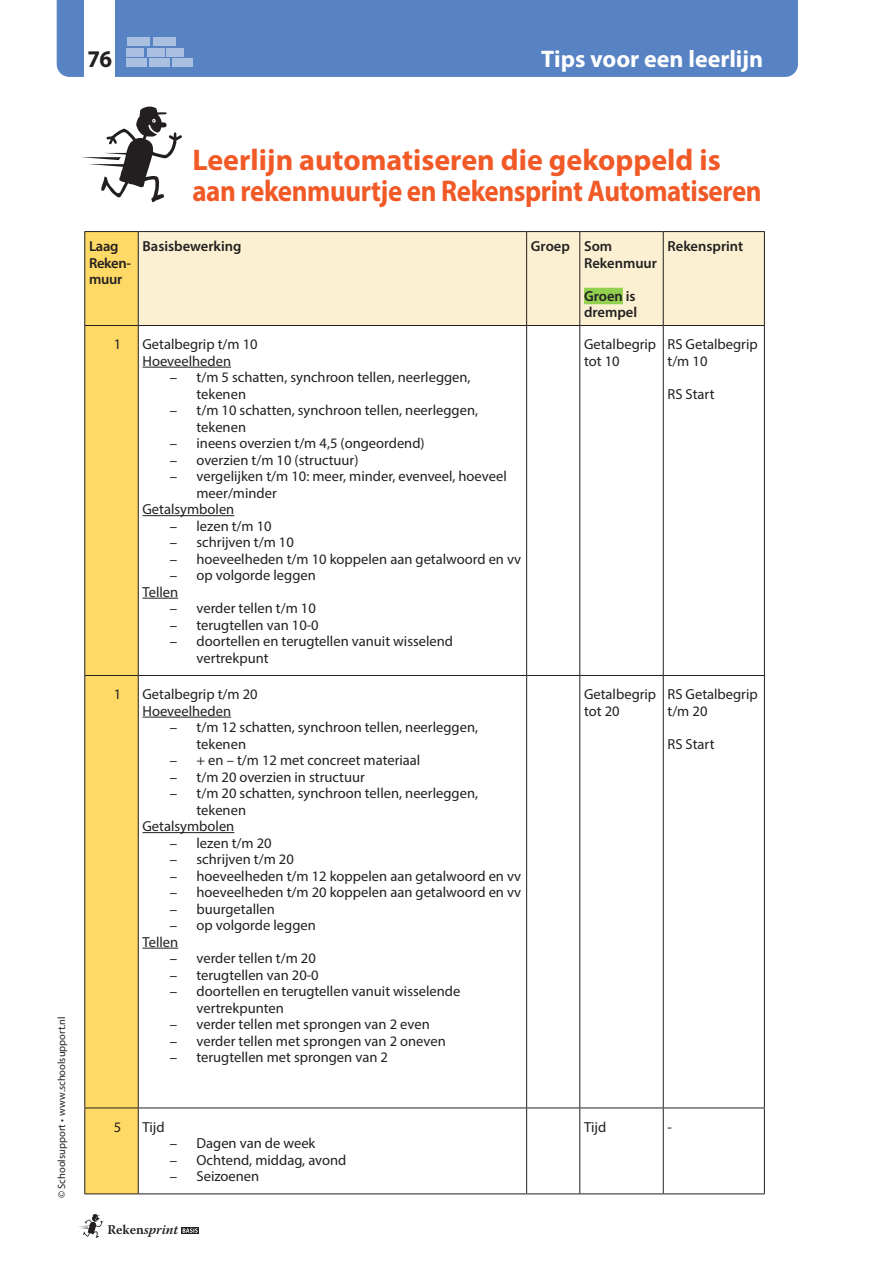
<style>
.page{position:relative;width:893px;height:1263px;background:#fff}
.page>*{position:absolute;margin:0;border:0;box-sizing:border-box;transform-origin:0 0}
.KOP_1{font:700 30px/31.5px "Myriad Pro";letter-spacing:-.015em;color:#f15926}
.NORMAAL{font:700 24px "Myriad Pro";letter-spacing:-.005em;color:#fff}
.t1{font:700 24px "Myriad Pro";color:#231f20;scale:.95 1}
.t2{font:14.55px/16.5px "Myriad Pro";color:#231f20}
.t3{font:600 14.55px/16.5px "Myriad Pro";color:#231f20}
.t4{font:italic 600 13.35px "Warnock Pro";color:#231f20}
.t5{font:10.5px "Myriad Pro";color:#231f20}
.s1{font-style:normal}
</style>
<div class="page">
<div style="left:57px;top:0;width:741px;height:77px;background:#5782c3"></div>
<div style="left:84px;top:0;width:31px;height:82px;background:#fff"></div>
<svg style="left:79px;top:1214px;width:25px;height:24px"></svg>
<svg style="left:181px;top:1227px;width:18px;height:7px"></svg>
<svg style="left:183px;top:1228px;width:15px;height:5px"></svg>
<div style="left:127px;top:58px;width:20px;height:9px;background:#aac0e0"></div>
<div style="left:149px;top:58px;width:21px;height:9px;background:#aac0e0"></div>
<div style="left:172px;top:58px;width:20px;height:9px;background:#aac0e0"></div>
<div style="left:127px;top:48px;width:17px;height:8px;background:#aac0e0"></div>
<div style="left:147px;top:48px;width:17px;height:8px;background:#aac0e0"></div>
<div style="left:127px;top:38px;width:22px;height:8px;background:#aac0e0"></div>
<div style="left:153px;top:38px;width:22px;height:8px;background:#aac0e0"></div>
<div style="left:167px;top:48px;width:17px;height:8px;background:#aac0e0"></div>
<div style="left:85px;top:232px;width:53px;height:961px;background:#ffd966"></div>
<div style="left:139px;top:232px;width:625px;height:93px;background:#fbf0d1"></div>
<hr style="left:84px;top:231px;width:54px;height:1px;background:#231f20">
<hr style="left:138px;top:231px;width:389px;height:1px;background:#231f20">
<hr style="left:527px;top:231px;width:53px;height:1px;background:#231f20">
<hr style="left:580px;top:231px;width:83px;height:1px;background:#231f20">
<hr style="left:663px;top:231px;width:102px;height:1px;background:#231f20">
<hr style="left:84px;top:325px;width:54px;height:1px;background:#231f20">
<hr style="left:138px;top:325px;width:389px;height:1px;background:#231f20">
<hr style="left:527px;top:325px;width:53px;height:1px;background:#231f20">
<hr style="left:580px;top:325px;width:83px;height:1px;background:#231f20">
<hr style="left:663px;top:325px;width:102px;height:1px;background:#231f20">
<hr style="left:84px;top:675px;width:54px;height:1px;background:#231f20">
<hr style="left:138px;top:675px;width:389px;height:1px;background:#231f20">
<hr style="left:527px;top:675px;width:53px;height:1px;background:#231f20">
<hr style="left:580px;top:675px;width:83px;height:1px;background:#231f20">
<hr style="left:663px;top:675px;width:102px;height:1px;background:#231f20">
<hr style="left:84px;top:1107px;width:54px;height:1px;background:#231f20">
<hr style="left:138px;top:1107px;width:389px;height:1px;background:#231f20">
<hr style="left:527px;top:1107px;width:53px;height:1px;background:#231f20">
<hr style="left:580px;top:1107px;width:83px;height:1px;background:#231f20">
<hr style="left:663px;top:1107px;width:102px;height:1px;background:#231f20">
<hr style="left:84px;top:1193px;width:54px;height:1px;background:#231f20">
<hr style="left:138px;top:1193px;width:389px;height:1px;background:#231f20">
<hr style="left:527px;top:1193px;width:53px;height:1px;background:#231f20">
<hr style="left:580px;top:1193px;width:83px;height:1px;background:#231f20">
<hr style="left:663px;top:1193px;width:102px;height:1px;background:#231f20">
<hr style="left:84px;top:232px;width:1px;height:93px;background:#231f20">
<hr style="left:84px;top:326px;width:1px;height:349px;background:#231f20">
<hr style="left:84px;top:676px;width:1px;height:431px;background:#231f20">
<hr style="left:84px;top:1108px;width:1px;height:85px;background:#231f20">
<hr style="left:138px;top:232px;width:1px;height:93px;background:#231f20">
<hr style="left:526px;top:232px;width:1px;height:93px;background:#231f20">
<hr style="left:579px;top:232px;width:1px;height:93px;background:#231f20">
<hr style="left:663px;top:232px;width:1px;height:93px;background:#231f20">
<hr style="left:764px;top:232px;width:1px;height:93px;background:#231f20">
<hr style="left:138px;top:326px;width:1px;height:349px;background:#231f20">
<hr style="left:526px;top:326px;width:1px;height:349px;background:#231f20">
<hr style="left:579px;top:326px;width:1px;height:349px;background:#231f20">
<hr style="left:663px;top:326px;width:1px;height:349px;background:#231f20">
<hr style="left:764px;top:326px;width:1px;height:349px;background:#231f20">
<hr style="left:138px;top:676px;width:1px;height:431px;background:#231f20">
<hr style="left:526px;top:676px;width:1px;height:431px;background:#231f20">
<hr style="left:579px;top:676px;width:1px;height:431px;background:#231f20">
<hr style="left:663px;top:676px;width:1px;height:431px;background:#231f20">
<hr style="left:764px;top:676px;width:1px;height:431px;background:#231f20">
<hr style="left:138px;top:1108px;width:1px;height:85px;background:#231f20">
<hr style="left:526px;top:1108px;width:1px;height:85px;background:#231f20">
<hr style="left:579px;top:1108px;width:1px;height:85px;background:#231f20">
<hr style="left:663px;top:1108px;width:1px;height:85px;background:#231f20">
<hr style="left:764px;top:1108px;width:1px;height:85px;background:#231f20">
<div style="left:584px;top:288px;width:39px;height:16px;background:#92d050"></div>
<hr style="left:143px;top:367px;width:88px;height:1px;background:#231f20">
<hr style="left:143px;top:515px;width:91px;height:1px;background:#231f20">
<hr style="left:143px;top:598px;width:35px;height:1px;background:#231f20">
<hr style="left:143px;top:717px;width:88px;height:1px;background:#231f20">
<hr style="left:143px;top:832px;width:91px;height:1px;background:#231f20">
<hr style="left:143px;top:948px;width:35px;height:1px;background:#231f20">
<svg style="left:81px;top:106px;width:101px;height:96px"></svg>
<h2 class="t1" style="left:88px;top:43px;width:27px">76</h2>
<p class="NORMAAL" style="left:541px;top:43px;width:224px">Tips voor een leerlijn</p>
<p class="t5" style="left:55px;top:1198px;width:183px;rotate:-90deg">© Schoolsupport • www.schoolsupport.nl</p>
<p class="KOP_1" style="left:192px;top:143px;width:571px">Leerlijn automatiseren die gekoppeld is aan rekenmuurtje en Rekensprint Automatiseren</p>
<p class="t3" style="left:89px;top:237px;width:31px">Laag</p>
<p class="t3" style="left:89px;top:254px;width:44px">Reken-</p>
<p class="t3" style="left:89px;top:270px;width:35px">muur</p>
<p class="t3" style="left:143px;top:237px;width:101px">Basisbewerking</p>
<p class="t3" style="left:531px;top:237px;width:41px">Groep</p>
<p class="t3" style="left:584px;top:237px;width:30px">Som</p>
<p class="t3" style="left:584px;top:254px;width:75px">Rekenmuur</p>
<p class="t3" style="left:584px;top:287px;width:55px">Groen is drempel</p>
<p class="t3" style="left:667px;top:237px;width:77px">Rekensprint</p>
<p class="t2" style="left:114px;top:336px;width:9px">1</p>
<p class="t2" style="left:143px;top:336px;width:117px">Getalbegrip t/m 10</p>
<p class="t2" style="left:143px;top:352px;width:90px">Hoeveelheden</p>
<p class="t2" style="left:197px;top:369px;width:276px">t/m 5 schatten, synchroon tellen, neerleggen, tekenen</p>
<p class="t2" style="left:197px;top:402px;width:283px">t/m 10 schatten, synchroon tellen, neerleggen, tekenen</p>
<p class="t2" style="left:197px;top:435px;width:230px">ineens overzien t/m 4,5 (ongeordend)</p>
<p class="t2" style="left:197px;top:451px;width:163px">overzien t/m 10 (structuur)</p>
<p class="t2" style="left:197px;top:468px;width:312px">vergelijken t/m 10: meer, minder, evenveel, hoeveel meer/minder</p>
<p class="t2" style="left:143px;top:501px;width:93px">Getalsymbolen</p>
<p class="t2" style="left:197px;top:517px;width:77px">lezen t/m 10</p>
<p class="t2" style="left:197px;top:534px;width:99px">schrijven t/m 10</p>
<p class="t2" style="left:197px;top:550px;width:326px">hoeveelheden t/m 10 koppelen aan getalwoord en vv</p>
<p class="t2" style="left:197px;top:567px;width:121px">op volgorde leggen</p>
<p class="t2" style="left:143px;top:583px;width:37px">Tellen</p>
<p class="t2" style="left:197px;top:600px;width:121px">verder tellen t/m 10</p>
<p class="t2" style="left:197px;top:616px;width:124px">terugtellen van 10-0</p>
<p class="t2" style="left:197px;top:633px;width:258px">doortellen en terugtellen vanuit wisselend vertrekpunt</p>
<p class="t2" style="left:114px;top:686px;width:9px">1</p>
<p class="t2" style="left:143px;top:686px;width:117px">Getalbegrip t/m 20</p>
<p class="t2" style="left:143px;top:702px;width:90px">Hoeveelheden</p>
<p class="t2" style="left:197px;top:719px;width:283px">t/m 12 schatten, synchroon tellen, neerleggen, tekenen</p>
<p class="t2" style="left:197px;top:752px;width:225px">+ en – t/m 12 met concreet materiaal</p>
<p class="t2" style="left:197px;top:768px;width:170px">t/m 20 overzien in structuur</p>
<p class="t2" style="left:197px;top:785px;width:283px">t/m 20 schatten, synchroon tellen, neerleggen, tekenen</p>
<p class="t2" style="left:143px;top:818px;width:93px">Getalsymbolen</p>
<p class="t2" style="left:197px;top:834px;width:77px">lezen t/m 20</p>
<p class="t2" style="left:197px;top:851px;width:99px">schrijven t/m 20</p>
<p class="t2" style="left:197px;top:867px;width:326px">hoeveelheden t/m 12 koppelen aan getalwoord en vv</p>
<p class="t2" style="left:197px;top:884px;width:326px">hoeveelheden t/m 20 koppelen aan getalwoord en vv</p>
<p class="t2" style="left:197px;top:900px;width:80px">buurgetallen</p>
<p class="t2" style="left:197px;top:917px;width:121px">op volgorde leggen</p>
<p class="t2" style="left:143px;top:933px;width:37px">Tellen</p>
<p class="t2" style="left:197px;top:950px;width:121px">verder tellen t/m 20</p>
<p class="t2" style="left:197px;top:966px;width:124px">terugtellen van 20-0</p>
<p class="t2" style="left:197px;top:983px;width:265px">doortellen en terugtellen vanuit wisselende vertrekpunten</p>
<p class="t2" style="left:197px;top:1016px;width:235px">verder tellen met sprongen van 2 even</p>
<p class="t2" style="left:197px;top:1032px;width:251px">verder tellen met sprongen van 2 oneven</p>
<p class="t2" style="left:197px;top:1049px;width:193px">terugtellen met sprongen van 2</p>
<p class="t2" style="left:114px;top:1118px;width:9px">5</p>
<p class="t2" style="left:143px;top:1118px;width:24px">Tijd</p>
<p class="t4" style="left:107px;top:1221px;width:72px"><span class="s1">Reken</span>sprint</p>
<p class="t2" style="left:197px;top:1135px;width:120px">Dagen van de week</p>
<p class="t2" style="left:197px;top:1151px;width:151px">Ochtend, middag, avond</p>
<p class="t2" style="left:197px;top:1168px;width:64px">Seizoenen</p>
<p class="t2" style="left:584px;top:336px;width:74px">Getalbegrip</p>
<p class="t2" style="left:584px;top:352px;width:37px">tot 10</p>
<p class="t2" style="left:667px;top:336px;width:92px">RS Getalbegrip</p>
<p class="t2" style="left:667px;top:352px;width:41px">t/m 10</p>
<p class="t2" style="left:667px;top:385px;width:48px">RS Start</p>
<p class="t2" style="left:584px;top:686px;width:74px">Getalbegrip</p>
<p class="t2" style="left:584px;top:702px;width:37px">tot 20</p>
<p class="t2" style="left:667px;top:686px;width:92px">RS Getalbegrip</p>
<p class="t2" style="left:667px;top:702px;width:41px">t/m 20</p>
<p class="t2" style="left:667px;top:735px;width:48px">RS Start</p>
<p class="t2" style="left:584px;top:1118px;width:24px">Tijd</p>
<p class="t2" style="left:667px;top:1118px;width:6px">-</p>
</div>
